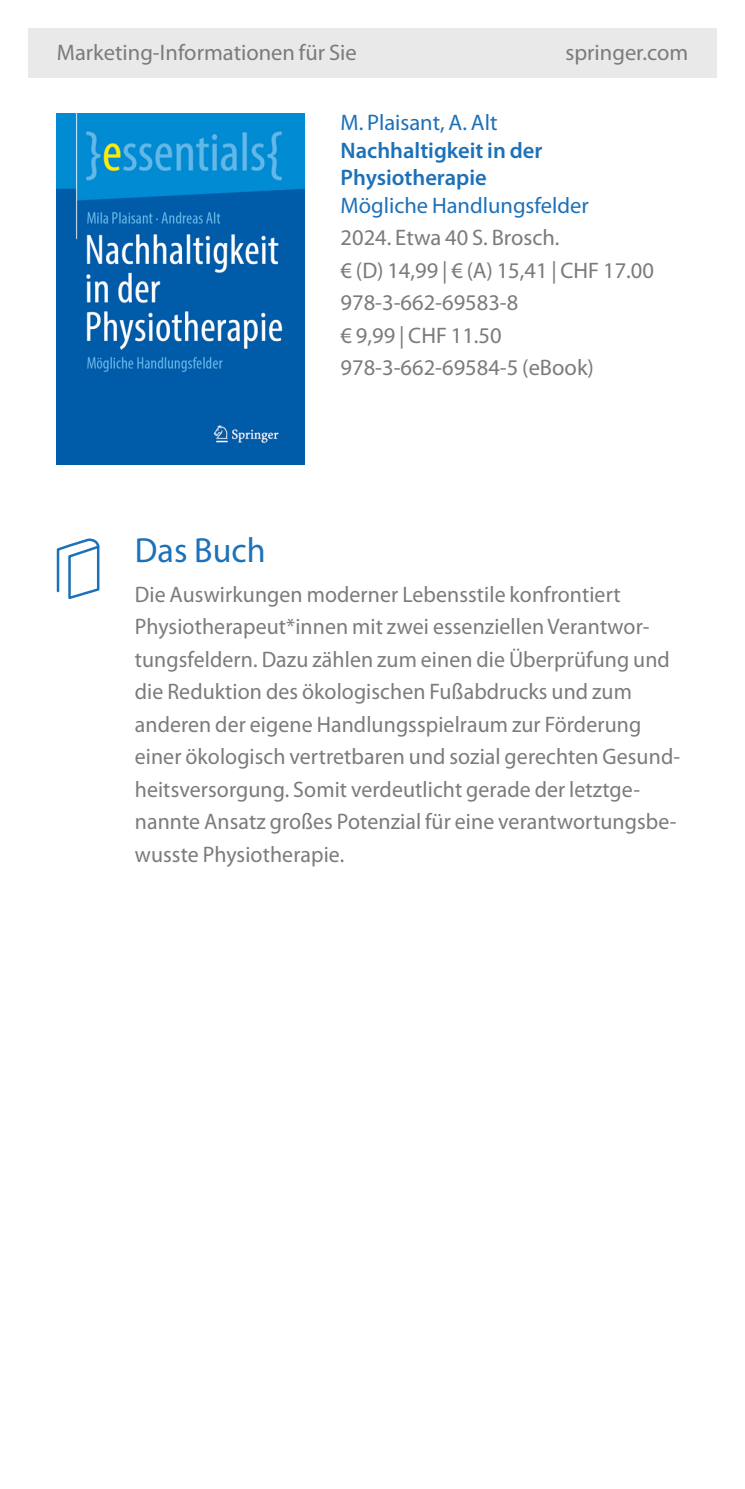
<style>
.page{position:relative;width:745px;height:1489px;background:#fff}
.page>*{position:absolute;margin:0;border:0;box-sizing:border-box;transform-origin:0 0}
.IN_head_three{font:35px "Myriad Pro";letter-spacing:.005em;color:#1d71b8}
.IN_bodytext__dt{font:22.5px/32.5px "Myriad Pro";letter-spacing:.005em;color:#7c7b7b}
.IN_Bibliography_8_11{font:22.5px "Myriad Pro";color:#7c7b7b}
.IN_header{font:22.5px "Myriad Pro";color:#7c7b7b}
.IN_Title{font:600 22.5px/27.5px "Myriad Pro";color:#1d71b8}
.IN_Subtitle_bib{font:22.5px "Myriad Pro";color:#1d71b8}
.IN_Author{font:22.5px "Myriad Pro";color:#1d71b8}
</style>
<div class="page">
<div style="left:28px;top:28px;width:688px;height:50px;background:#e9e9e9"></div>
<img style="left:57px;top:113px;width:247px;height:351px">
<svg style="left:56px;top:539px;width:44px;height:60px"></svg>
<p class="IN_header" style="left:57px;top:40px;width:301px">Marketing-Informationen für Sie</p>
<p class="IN_header" style="left:565px;top:40px;width:124px">springer.com</p>
<p class="IN_Author" style="left:340px;top:110px;width:158px">M. Plaisant, A. Alt</p>
<p class="IN_Title" style="left:340px;top:137px;width:203px">Nachhaltigkeit in der<br>Physiotherapie</p>
<p class="IN_Subtitle_bib" style="left:340px;top:193px;width:249px">Mögliche Handlungsfelder</p>
<p class="IN_Bibliography_8_11" style="left:340px;top:225px;width:220px">2024. Etwa 40 S. Brosch.</p>
<p class="IN_Bibliography_8_11" style="left:340px;top:258px;width:315px">€ (D) 14,99 | € (A) 15,41 | CHF 17.00</p>
<p class="IN_Bibliography_8_11" style="left:340px;top:290px;width:179px">978-3-662-69583-8</p>
<p class="IN_Bibliography_8_11" style="left:340px;top:323px;width:162px">€ 9,99 | CHF 11.50</p>
<p class="IN_Bibliography_8_11" style="left:340px;top:355px;width:255px">978-3-662-69584-5 (eBook)</p>
<p class="IN_head_three" style="left:135px;top:530px;width:132px">Das Buch</p>
<p class="IN_bodytext__dt" style="left:135px;top:578px;width:546px">Die Auswirkungen moderner Lebensstile konfrontiert Physiotherapeut*innen mit zwei essenziellen Verantwor&shy;tungsfeldern. Dazu zählen zum einen die Überprüfung und die Reduktion des ökologischen Fußabdrucks und zum anderen der eigene Handlungsspielraum zur Förderung einer ökologisch vertretbaren und sozial gerechten Gesund&shy;heitsversorgung. Somit verdeutlicht gerade der letztge&shy;nannte Ansatz großes Potenzial für eine verantwortungsbe&shy;wusste Physiotherapie.</p>
</div>
